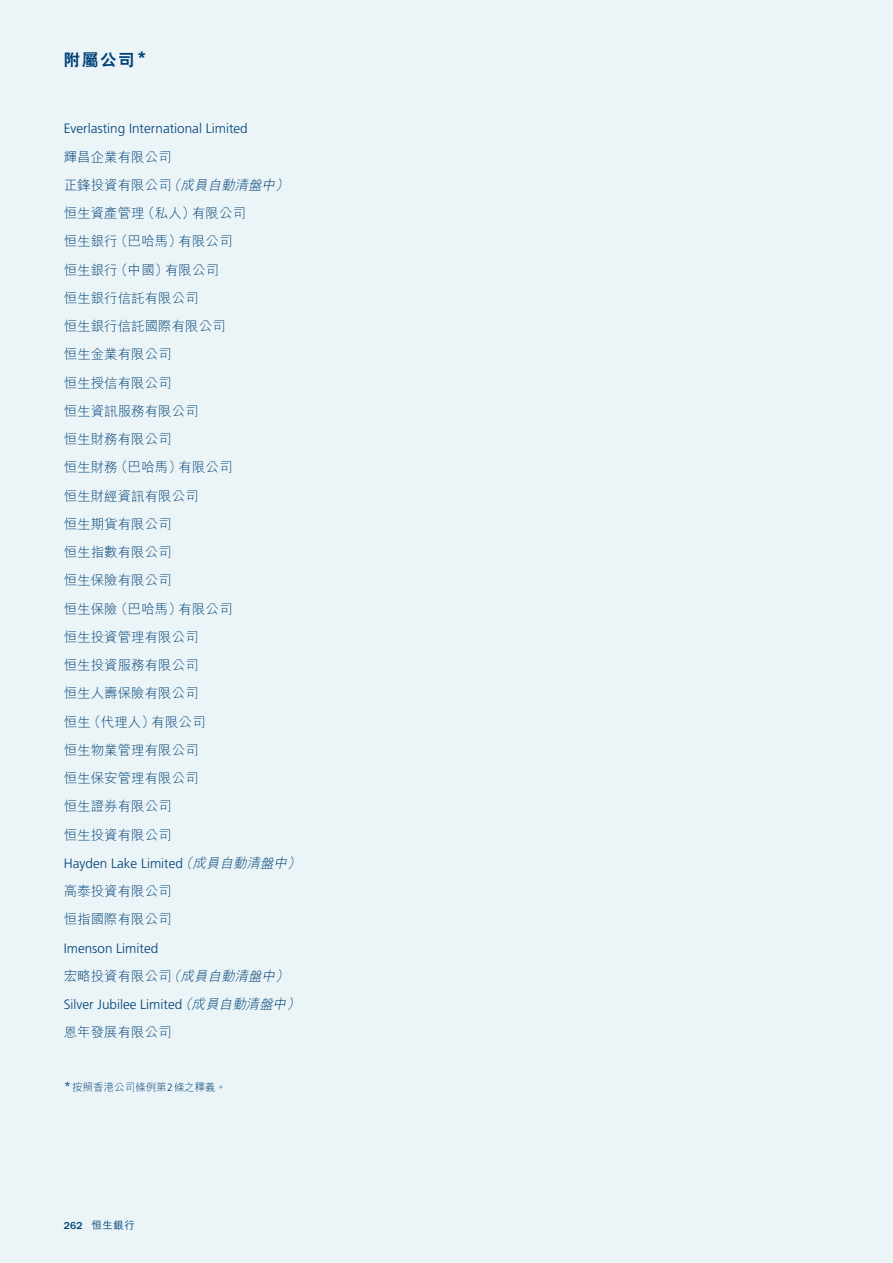
<style>
.page{position:relative;width:893px;height:1263px;background:#ebf4f7}
.page>*{position:absolute;margin:0;border:0;box-sizing:border-box;transform-origin:0 0}
.t1{font:800 16.5px "C Hei 2 HK";color:#004277}
.t2{font:300 13.5px/28.2px "M Hei HK";color:#004277}
.t3{font:300 13.5px "Frutiger LT Std";color:#004277}
.t4{font:italic 300 13.5px "M Hei HK";color:#004277}
.t5{font:300 10.5px "M Hei HK";color:#004277}
.t6{font:500 10.5px "M Hei HK";color:#004277}
.s1{font-style:italic}
.s2{font-family:"M Hei HK";font-style:italic}
.s3{font-style:normal}
.s4{font-family:"Frutiger LT Std";font-size:13.5px}
.s5{font-family:"Frutiger LT Std"}
.s6{font-family:"ITC Franklin Gothic Std"}
</style>
<div class="page">
<p class="t1" style="left:64px;top:49px;width:85px">附屬公司<sup>*</sup></p>
<p class="t3" style="left:64px;top:121px;width:185px">Everlasting International Limited</p>
<p class="t2" style="left:64px;top:142px;width:230px">輝昌企業有限公司<br>正鋒投資有限公司<span class="s1">（成員自動清盤中）</span>恒生資產管理（私人）有限公司<br>恒生銀行（巴哈馬）有限公司<br>恒生銀行（中國）有限公司<br>恒生銀行信託有限公司<br>恒生銀行信託國際有限公司<br>恒生金業有限公司<br>恒生授信有限公司<br>恒生資訊服務有限公司<br>恒生財務有限公司<br>恒生財務（巴哈馬）有限公司<br>恒生財經資訊有限公司<br>恒生期貨有限公司<br>恒生指數有限公司<br>恒生保險有限公司<br>恒生保險（巴哈馬）有限公司<br>恒生投資管理有限公司<br>恒生投資服務有限公司<br>恒生人壽保險有限公司<br>恒生（代理人）有限公司<br>恒生物業管理有限公司<br>恒生保安管理有限公司<br>恒生證券有限公司<br>恒生投資有限公司</p>
<p class="t3" style="left:64px;top:856px;width:242px">Hayden Lake Limited<span class="s2">（成員自動清盤中）</span></p>
<p class="t2" style="left:64px;top:876px;width:109px">高泰投資有限公司恒指國際有限公司</p>
<p class="t3" style="left:64px;top:940px;width:96px">Imenson Limited</p>
<p class="t4" style="left:64px;top:966px;width:230px"><span class="s3">宏略投資有限公司</span>（成員自動清盤中）</p>
<p class="t3" style="left:64px;top:997px;width:241px">Silver Jubilee Limited<span class="s2">（成員自動清盤中）</span></p>
<p class="t2" style="left:64px;top:1018px;width:109px">恩年發展有限公司</p>
<p class="t5" style="left:64px;top:1079px;width:164px"><span class="s4">*</span>按照香港公司條例第<span class="s5">2</span>條之釋義。</p>
<p class="t6" style="left:64px;top:1217px;width:73px"><span class="s6">262</span> 恒生銀行</p>
</div>
